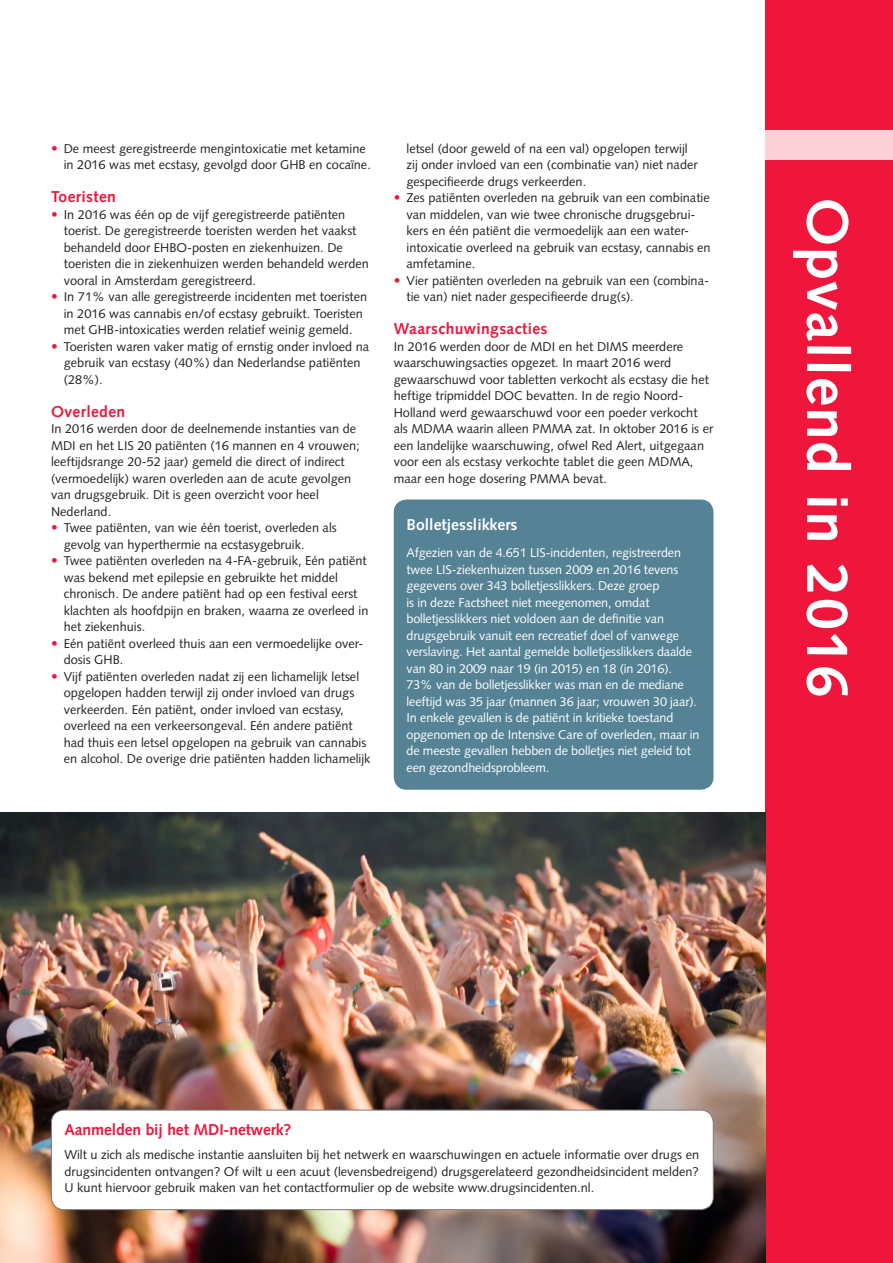
<style>
.page{position:relative;width:893px;height:1263px;background:#fff}
.page>*{position:absolute;margin:0;border:0;box-sizing:border-box;transform-origin:0 0}
.t1{font:700 58.5px "Syntax LT Std";letter-spacing:.02em;color:#fff}
.t2{font:700 15.75px "Syntax LT Std";letter-spacing:.02em;color:#ef153b}
.t3{font:700 15.75px "Syntax LT Std";letter-spacing:-.01em;color:#ef153b}
.t4{font:700 15.75px "Syntax LT Std";color:#fff}
.t5{font:12.75px/16.5px "Syntax LT Std";color:#241f1f}
.t6{font:12.75px/16.5px "Syntax LT Std";letter-spacing:-.01em;color:#fff}
.s1{font-size:13.5px;color:#ef153b}
</style>
<div class="page">
<div style="left:765px;top:0;width:128px;height:1263px;background:#ef153b"></div>
<div style="left:765px;top:130px;width:128px;height:29px;background:#fbd0d7"></div>
<img style="left:0;top:813px;width:765px;height:450px">
<div style="left:394px;top:499px;width:319px;height:291px;background:#558295;border-radius:13px"></div>
<div style="left:51px;top:1110px;width:662px;height:99px;background:#fff;border-radius:13px"></div>
<div style="left:51px;top:1110px;width:663px;height:100px;border:1px solid #7d7c7e;border-radius:13px"></div>
<p class="t5" style="left:64px;top:140px;width:309px;text-indent:-13px"><span class="s1">•</span> De meest geregistreerde mengintoxicatie met ketamine in 2016 was met ecstasy, gevolgd door GHB en cocaïne.</p>
<p class="t2" style="left:51px;top:188px;width:66px">Toeristen</p>
<p class="t5" style="left:64px;top:206px;width:307px;text-indent:-13px"><span class="s1">•</span> In 2016 was één op de vijf geregistreerde patiënten toerist. De geregistreerde toeristen werden het vaakst behandeld door EHBO-posten en ziekenhuizen. De toeristen die in ziekenhuizen werden behandeld werden vooral in Amsterdam geregistreerd.</p>
<p class="t5" style="left:64px;top:288px;width:305px;text-indent:-13px"><span class="s1">•</span> In 71% van alle geregistreerde incidenten met toeristen in 2016 was cannabis en/of ecstasy gebruikt. Toeristen met GHB-intoxicaties werden relatief weinig gemeld.</p>
<p class="t5" style="left:64px;top:338px;width:307px;text-indent:-13px"><span class="s1">•</span> Toeristen waren vaker matig of ernstig onder invloed na gebruik van ecstasy (40%) dan Nederlandse patiënten (28%).</p>
<p class="t2" style="left:51px;top:402px;width:76px">Overleden</p>
<p class="t5" style="left:51px;top:420px;width:310px">In 2016 werden door de deelnemende instanties van de MDI en het LIS 20 patiënten (16 mannen en 4 vrouwen; leeftijdsrange 20-52 jaar) gemeld die direct of indirect (vermoedelijk) waren overleden aan de acute gevolgen van drugsgebruik. Dit is geen overzicht voor heel Nederland.</p>
<p class="t5" style="left:64px;top:519px;width:275px;text-indent:-13px"><span class="s1">•</span> Twee patiënten, van wie één toerist, overleden als gevolg van hyperthermie na ecstasygebruik.</p>
<p class="t5" style="left:64px;top:552px;width:306px;text-indent:-13px"><span class="s1">•</span> Twee patiënten overleden na 4-FA-gebruik, Eén patiënt was bekend met epilepsie en gebruikte het middel chronisch. De andere patiënt had op een festival eerst klachten als hoofdpijn en braken, waarna ze overleed in het ziekenhuis.</p>
<p class="t5" style="left:64px;top:635px;width:301px;text-indent:-13px"><span class="s1">•</span> Eén patiënt overleed thuis aan een vermoedelijke over&shy;dosis GHB.</p>
<p class="t5" style="left:64px;top:668px;width:308px;text-indent:-13px"><span class="s1">•</span> Vijf patiënten overleden nadat zij een lichamelijk letsel opgelopen hadden terwijl zij onder invloed van drugs verkeerden. Eén patiënt, onder invloed van ecstasy, overleed na een verkeersongeval. Eén andere patiënt had thuis een letsel opgelopen na gebruik van cannabis en alcohol. De overige drie patiënten hadden lichamelijk</p>
<p class="t5" style="left:406px;top:140px;width:293px">letsel (door geweld of na een val) opgelopen terwijl zij onder invloed van een (combinatie van) niet nader gespecifieerde drugs verkeerden.</p>
<p class="t5" style="left:406px;top:189px;width:306px;text-indent:-13px"><span class="s1">•</span> Zes patiënten overleden na gebruik van een combinatie van middelen, van wie twee chronische drugsgebrui&shy;kers en één patiënt die vermoedelijk aan een water&shy;intoxicatie overleed na gebruik van ecstasy, cannabis en amfetamine.</p>
<p class="t5" style="left:406px;top:272px;width:304px;text-indent:-13px"><span class="s1">•</span> Vier patiënten overleden na gebruik van een (combina&shy;tie van) niet nader gespecifieerde drug(s).</p>
<p class="t2" style="left:394px;top:320px;width:155px">Waarschuwingsacties</p>
<p class="t5" style="left:394px;top:338px;width:321px">In 2016 werden door de MDI en het DIMS meerdere waarschuwingsacties opgezet. In maart 2016 werd gewaarschuwd voor tabletten verkocht als ecstasy die het heftige tripmiddel DOC bevatten. In de regio Noord-Holland werd gewaarschuwd voor een poeder verkocht als MDMA waarin alleen PMMA zat. In oktober 2016 is er een landelijke waarschuwing, ofwel Red Alert, uitgegaan voor een als ecstasy verkochte tablet die geen MDMA, maar een hoge dosering PMMA bevat.</p>
<p class="t4" style="left:406px;top:516px;width:113px">Bolletjesslikkers</p>
<p class="t6" style="left:406px;top:544px;width:294px">Afgezien van de 4.651 LIS-incidenten, registreerden twee LIS-ziekenhuizen tussen 2009 en 2016 tevens gegevens over 343 bolletjesslikkers. Deze groep<br>is in deze Factsheet niet meegenomen, omdat bolletjesslikkers niet voldoen aan de definitie van drugsgebruik vanuit een recreatief doel of vanwege verslaving. Het aantal gemelde bolletjesslikkers daalde van 80 in 2009 naar 19 (in 2015) en 18 (in 2016).<br>73% van de bolletjesslikker was man en de mediane leeftijd was 35 jaar (mannen 36 jaar; vrouwen 30 jaar).<br>In enkele gevallen is de patiënt in kritieke toestand opgenomen op de Intensive Care of overleden, maar in de meeste gevallen hebben de bolletjes niet geleid tot een gezondheidsprobleem.</p>
<h1 class="t1" style="left:861px;top:198px;width:501px;rotate:90deg">Opvallend in 2016</h1>
<p class="t3" style="left:65px;top:1120px;width:228px">Aanmelden bij het MDI-netwerk?</p>
<p class="t5" style="left:65px;top:1146px;width:636px;text-align:justify">Wilt u zich als medische instantie aansluiten bij het netwerk en waarschuwingen en actuele informatie over drugs en drugsincidenten ontvangen? Of wilt u een acuut (levensbedreigend) drugsgerelateerd gezondheidsincident melden?<br>U kunt hiervoor gebruik maken van het contactformulier op de website www.drugsincidenten.nl.</p>
</div>
